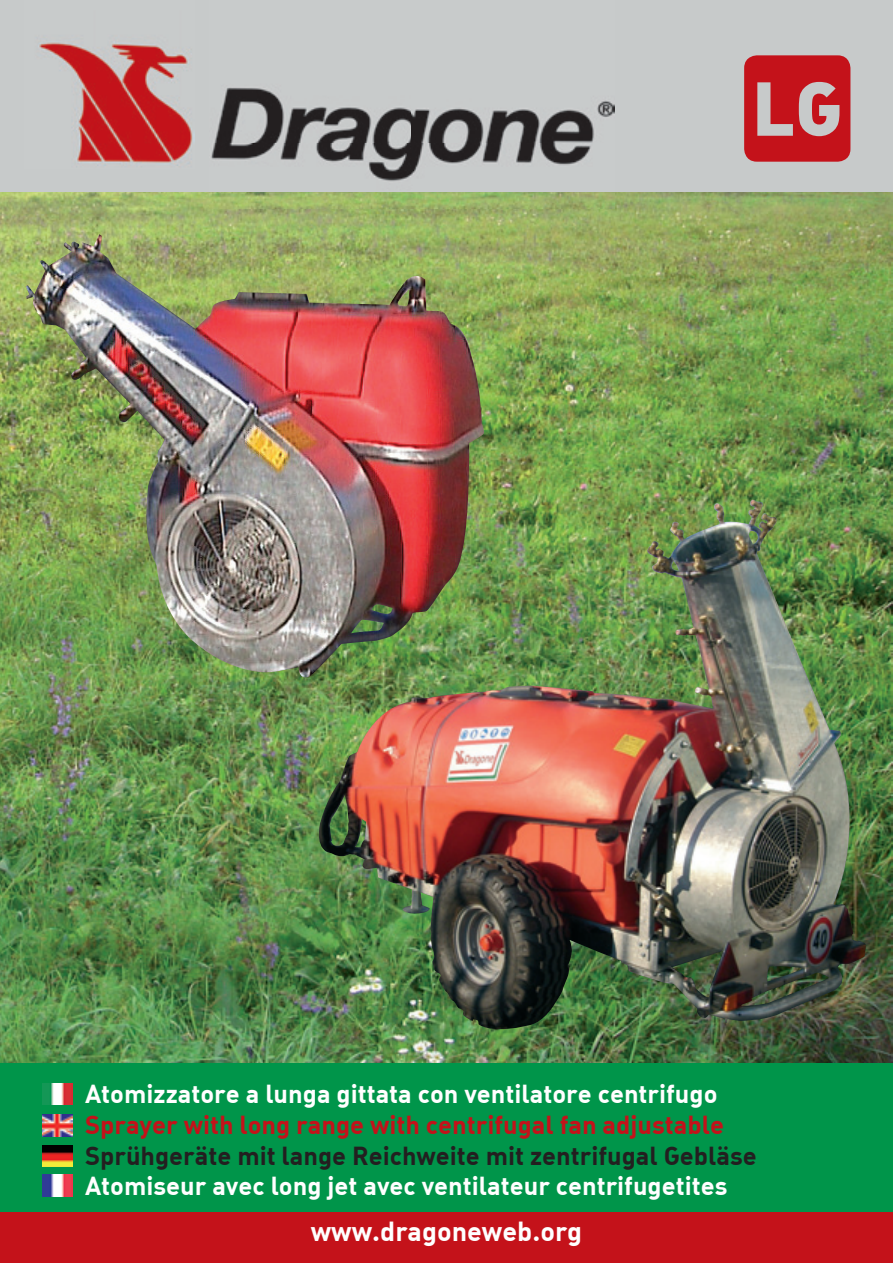
<style>
.page{position:relative;width:893px;height:1263px;background:#fff}
.page>*{position:absolute;margin:0;border:0;box-sizing:border-box;transform-origin:0 0}
.t1{font:900 75px "DIN Alternate";color:#c7caca}
.t2{font:700 27px "DIN Alternate";color:#fff}
.t3{font:700 25.5px "DIN Alternate";color:#fff}
.t4{font:700 25.5px "DIN Alternate";color:#231f20}
.t5{font:700 25.5px "DIN Alternate";color:#c4121a}
</style>
<div class="page">
<img style="left:0;top:191px;width:893px;height:872px">
<div style="left:0;top:1063px;width:893px;height:149px;background:#00954a"></div>
<div style="left:0;top:0;width:893px;height:191px;background:#c7caca"></div>
<div style="left:0;top:1212px;width:893px;height:51px;background:#c4121a"></div>
<img style="left:43px;top:1115px;width:29px;height:21px">
<img style="left:43px;top:1083px;width:30px;height:21px">
<img style="left:43px;top:1175px;width:30px;height:21px">
<img style="left:43px;top:1145px;width:29px;height:21px">
<img style="left:39px;top:42px;width:155px;height:124px">
<img style="left:209px;top:87px;width:406px;height:121px">
<div style="left:744px;top:55px;width:106px;height:107px;background:#c4121a;border-radius:13px"></div>
<img style="left:26px;top:234px;width:459px;height:448px">
<img style="left:315px;top:499px;width:551px;height:535px">
<h1 class="t1" style="left:752px;top:58px;width:92px">LG</h1>
<p class="t3" style="left:85px;top:1077px;width:634px">Atomizzatore a lunga gittata con ventilatore centrifugo</p>
<p class="t5" style="left:85px;top:1108px;width:640px">Sprayer with long range with centrifugal fan adjustable</p>
<p class="t4" style="left:85px;top:1139px;width:673px">Sprühgeräte mit lange Reichweite mit zentrifugal Gebläse</p>
<p class="t3" style="left:85px;top:1169px;width:644px">Atomiseur avec long jet avec ventilateur centrifugetites</p>
<p class="t2" style="left:311px;top:1213px;width:273px">www.dragoneweb.org</p>
</div>
